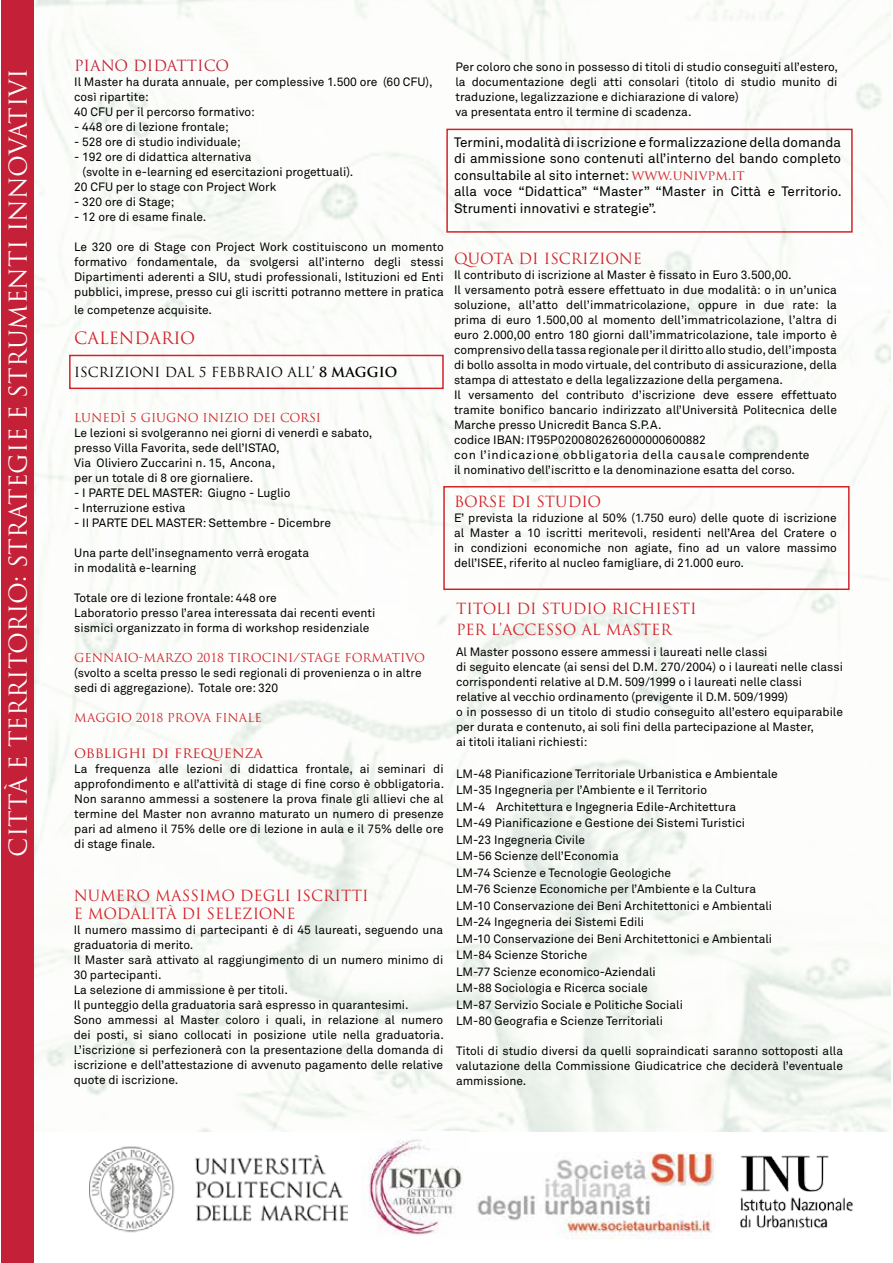
<style>
.page{position:relative;width:893px;height:1263px;background:#fff}
.page>*{position:absolute;margin:0;border:0;box-sizing:border-box;transform-origin:0 0}
.t1{font:24px "Trajan Pro";color:#fff}
.t2{font:16.5px "Trajan Pro";color:#d2232a}
.t3{font:15px "Trajan Pro";color:#d2232a}
.t4{font:15px "Trajan Pro";letter-spacing:-.025em;color:#d2232a}
.t5{font:15px "Trajan Pro";color:#c42139}
.t6{font:13.5px/16.5px "Akkurat Pro";color:#000}
.t7{font:13.5px "Trajan Pro";color:#000}
.t8{font:700 13.5px "Trajan Pro";color:#000}
.t9{font:12px/15px "Akkurat Pro";color:#000}
.t10{font:12px "Trajan Pro";color:#d2232a}
.s1{font-weight:400}
.s2{font-family:"Trajan Pro";color:#d2232a}
</style>
<div class="page">
<img style="left:33px;top:1px;width:858px;height:1130px">
<img style="left:367px;top:1139px;width:96px;height:96px">
<img style="left:740px;top:1155px;width:113px;height:74px">
<img style="left:89px;top:1146px;width:259px;height:87px">
<img style="left:477px;top:1152px;width:239px;height:87px">
<div style="left:446px;top:129px;width:407px;height:104px;border:2px solid #d2232a"></div>
<div style="left:1px;top:1px;width:32px;height:1262px;background:#c42139"></div>
<div style="left:443px;top:486px;width:407px;height:104px;border:2px solid #d2232a"></div>
<div style="left:69px;top:355px;width:375px;height:34px;border:2px solid #d2232a"></div>
<h1 class="t1" style="left:3px;top:857px;width:785px;rotate:-90deg">CITTÀ ETERRITORIO: STRATEGIEESTRUMENTIINNOVATIVI</h1>
<p class="t5" style="left:74px;top:56px;width:12px">PIANO</p>
<p class="t5" style="left:133px;top:56px;width:11px">DIDATTI</p>
<p class="t5" style="left:204px;top:56px;width:25px">CO</p>
<p class="t9" style="left:74px;top:74px;width:360px">Il Master ha durata annuale, per complessive 1.500 ore (60 CFU), così ripartite:<br>40 CFU per il percorso formativo:</p>
<p class="t9" style="left:74px;top:119px;width:156px">- 448 ore di lezione frontale;</p>
<p class="t9" style="left:74px;top:134px;width:168px">- 528 ore di studio individuale;</p>
<p class="t9" style="left:74px;top:149px;width:179px">- 192 ore di didattica alternativa</p>
<p class="t9" style="left:82px;top:164px;width:272px">(svolte in e-learning ed esercitazioni progettuali).</p>
<p class="t9" style="left:74px;top:179px;width:204px">20 CFU per lo stage con Project Work</p>
<p class="t9" style="left:74px;top:194px;width:102px">- 320 ore di Stage;</p>
<p class="t9" style="left:74px;top:209px;width:134px">- 12 ore di esame finale.</p>
<p class="t9" style="left:74px;top:239px;width:371px;text-align:justify">Le 320 ore di Stage con Project Work costituiscono un momento formativo fondamentale, da svolgersi all’interno degli stessi Dipartimenti aderenti a SIU, studi professionali, Istituzioni ed Enti pubblici, imprese, presso cui gli iscritti potranno mettere in pratica</p>
<p class="t9" style="left:74px;top:302px;width:139px">le competenze acquisite.</p>
<h2 class="t2" style="left:74px;top:327px;width:27px">CALENDARIO</h2>
<p class="t7" style="left:74px;top:363px;width:34px">ISCRIZIONI</p>
<p class="t7" style="left:165px;top:363px;width:56px">DAL 5 FEBBRAIO</p>
<p class="t8" style="left:287px;top:363px;width:111px"><span class="s1">ALL’</span> 8 MAGGIO</p>
<p class="t10" style="left:74px;top:410px;width:10px">LUNED</p>
<p class="t10" style="left:121px;top:410px;width:31px">Ì 5 GIUGNO</p>
<p class="t10" style="left:203px;top:410px;width:120px">INIZIO DEI CORSI</p>
<p class="t9" style="left:74px;top:425px;width:300px">Le lezioni si svolgeranno nei giorni di venerdì e sabato, presso Villa Favorita, sede dell’ISTAO,<br>Via Oliviero Zuccarini n. 15, Ancona,<br>per un totale di 8 ore giornaliere.</p>
<p class="t9" style="left:74px;top:485px;width:62px">- I PARTE del</p>
<p class="t9" style="left:152px;top:485px;width:140px">MASTER: Giugno - Luglio</p>
<p class="t9" style="left:74px;top:500px;width:113px">- Interruzione estiva</p>
<p class="t9" style="left:74px;top:515px;width:65px">- II PARTE del</p>
<p class="t9" style="left:156px;top:515px;width:177px">MASTER: Settembre - Dicembre</p>
<p class="t9" style="left:74px;top:545px;width:236px">Una parte dell’insegnamento verrà erogata in modalità e-learning</p>
<p class="t9" style="left:74px;top:590px;width:303px">Totale ore di lezione frontale: 448 ore<br>Laboratorio presso l’area interessata dai recenti eventi sismici organizzato in forma di workshop residenziale</p>
<p class="t10" style="left:74px;top:650px;width:352px">GENNAIO-MARZO 2018 TIROCINI/STAGE FORMATIVO</p>
<p class="t9" style="left:74px;top:665px;width:349px">(svolto a scelta presso le sedi regionali di provenienza o in altre sedi di aggregazione). Totale ore: 320</p>
<p class="t10" style="left:74px;top:710px;width:11px">MAGGIO</p>
<p class="t10" style="left:136px;top:710px;width:127px">2018 PROVA FINALE</p>
<p class="t4" style="left:74px;top:743px;width:191px">OBBLIGHI DI FREQUENZA</p>
<p class="t9" style="left:74px;top:762px;width:372px;text-align:justify">La frequenza alle lezioni di didattica frontale, ai seminari di approfondimento e all’attività di stage di fine corso è obbligatoria.<br>Non saranno ammessi a sostenere la prova finale gli allievi che al termine del Master non avranno maturato un numero di presenze pari ad almeno il 75% delle ore di lezione in aula e il 75% delle ore</p>
<p class="t9" style="left:74px;top:837px;width:83px">di stage finale.</p>
<p class="t3" style="left:74px;top:886px;width:14px">NUMERO</p>
<p class="t3" style="left:155px;top:886px;width:13px">MASSIMO</p>
<p class="t3" style="left:240px;top:886px;width:11px">DEGLI</p>
<p class="t3" style="left:296px;top:886px;width:37px">ISCRITTI</p>
<p class="t3" style="left:74px;top:904px;width:27px">E MODALIT</p>
<p class="t3" style="left:166px;top:904px;width:52px">ÀDI SELEZIONE</p>
<p class="t9" style="left:74px;top:923px;width:372px">Il numero massimo di partecipanti è di 45 laureati, seguendo una graduatoria di merito.<br>Il Master sarà attivato al raggiungimento di un numero minimo di 30 partecipanti.<br>La selezione di ammissione è per titoli.<br>Il punteggio della graduatoria sarà espresso in quarantesimi.<br>Sono ammessi al Master coloro i quali, in relazione al numero dei posti, si siano collocati in posizione utile nella graduatoria.<br>L’iscrizione si perfezionerà con la presentazione della domanda di iscrizione e dell’attestazione di avvenuto pagamento delle relative quote di iscrizione.</p>
<p class="t9" style="left:455px;top:60px;width:384px">Per coloro che sono in possesso di titoli di studio conseguiti all’estero, la documentazione degli atti consolari (titolo di studio munito di traduzione, legalizzazione e dichiarazione di valore)<br>va presentata entro il termine di scadenza.</p>
<p class="t6" style="left:454px;top:134px;width:389px">Termini, modalità di iscrizione e formalizzazione della domanda di ammissione sono contenuti all’interno del bando completo consultabile al sito internet: <span class="s2">WWW.UNIVPM.IT<br></span>alla voce “Didattica” “Master” “Master in Città e Territorio.<br>Strumenti innovativi e strategie”.</p>
<p class="t3" style="left:454px;top:249px;width:13px">QUOTA</p>
<p class="t3" style="left:519px;top:249px;width:64px">DI ISCRIZIONE</p>
<p class="t9" style="left:454px;top:268px;width:384px">Il contributo di iscrizione al Master è fissato in Euro 3.500,00.<br>Il versamento potrà essere effettuato in due modalità: o in un’unica soluzione, all’atto dell’immatricolazione, oppure in due rate: la prima di euro 1.500,00 al momento dell’immatricolazione, l’altra di euro 2.000,00 entro 180 giorni dall’immatricolazione, tale importo è comprensivo della tassa regionale per il diritto allo studio, dell’imposta di bollo assolta in modo virtuale, del contributo di assicurazione, della stampa di attestato e della legalizzazione della pergamena.<br>Il versamento del contributo d’iscrizione deve essere effettuato tramite bonifico bancario indirizzato all’Università Politecnica delle Marche presso Unicredit Banca S.P.A.<br>codice IBAN: IT95P0200802626000000600882<br>con l’indicazione obbligatoria della causale comprendente<br>il nominativo dell’iscritto e la denominazione esatta del corso.</p>
<p class="t3" style="left:454px;top:492px;width:11px">BORSE</p>
<p class="t3" style="left:511px;top:492px;width:37px">DI STUDIO</p>
<p class="t9" style="left:454px;top:511px;width:384px;text-align:justify">E’ prevista la riduzione al 50% (1.750 euro) delle quote di iscrizione al Master a 10 iscritti meritevoli, residenti nell’Area del Cratere o in condizioni economiche non agiate, fino ad un valore massimo dell’ISEE, riferito al nucleo famigliare, di 21.000 euro.</p>
<p class="t3" style="left:456px;top:599px;width:11px">TITOLI</p>
<p class="t3" style="left:516px;top:599px;width:37px">DI STUDIO</p>
<p class="t3" style="left:611px;top:599px;width:40px">RICHIESTI</p>
<p class="t3" style="left:456px;top:620px;width:11px">PER</p>
<p class="t3" style="left:491px;top:620px;width:57px">L’ACCESSO</p>
<p class="t3" style="left:581px;top:620px;width:37px">AL MASTER</p>
<p class="t9" style="left:456px;top:645px;width:388px">Al Master possono essere ammessi i laureati nelle classi<br>di seguito elencate (ai sensi del D.M. 270/2004) o i laureati nelle classi corrispondenti relative al D.M. 509/1999 o i laureati nelle classi relative al vecchio ordinamento (previgente il D.M. 509/1999)<br>o in possesso di un titolo di studio conseguito all’estero equiparabile per durata e contenuto, ai soli fini della partecipazione al Master,<br>ai titoli italiani richiesti:</p>
<p class="t9" style="left:456px;top:765px;width:323px;line-height:16.5px">LM-48 Pianificazione Territoriale Urbanistica e Ambientale LM-35 Ingegneria per l’Ambiente e il Territorio<br>LM-4 Architettura e Ingegneria Edile-Architettura<br>LM-49 Pianificazione e Gestione dei Sistemi Turistici LM-23 Ingegneria Civile<br>LM-56 Scienze dell’Economia<br>LM-74 Scienze e Tecnologie Geologiche<br>LM-76 Scienze Economiche per l’Ambiente e la Cultura LM-10 Conservazione dei Beni Architettonici e Ambientali LM-24 Ingegneria dei Sistemi Edili<br>LM-10 Conservazione dei Beni Architettonici e Ambientali LM-84 Scienze Storiche<br>LM-77 Scienze economico-Aziendali<br>LM-88 Sociologia e Ricerca sociale<br>LM-87 Servizio Sociale e Politiche Sociali<br>LM-80 Geografia e Scienze Territoriali</p>
<p class="t9" style="left:456px;top:1044px;width:388px;text-align:justify">Titoli di studio diversi da quelli sopraindicati saranno sottoposti alla valutazione della Commissione Giudicatrice che deciderà l’eventuale ammissione.</p>
</div>
